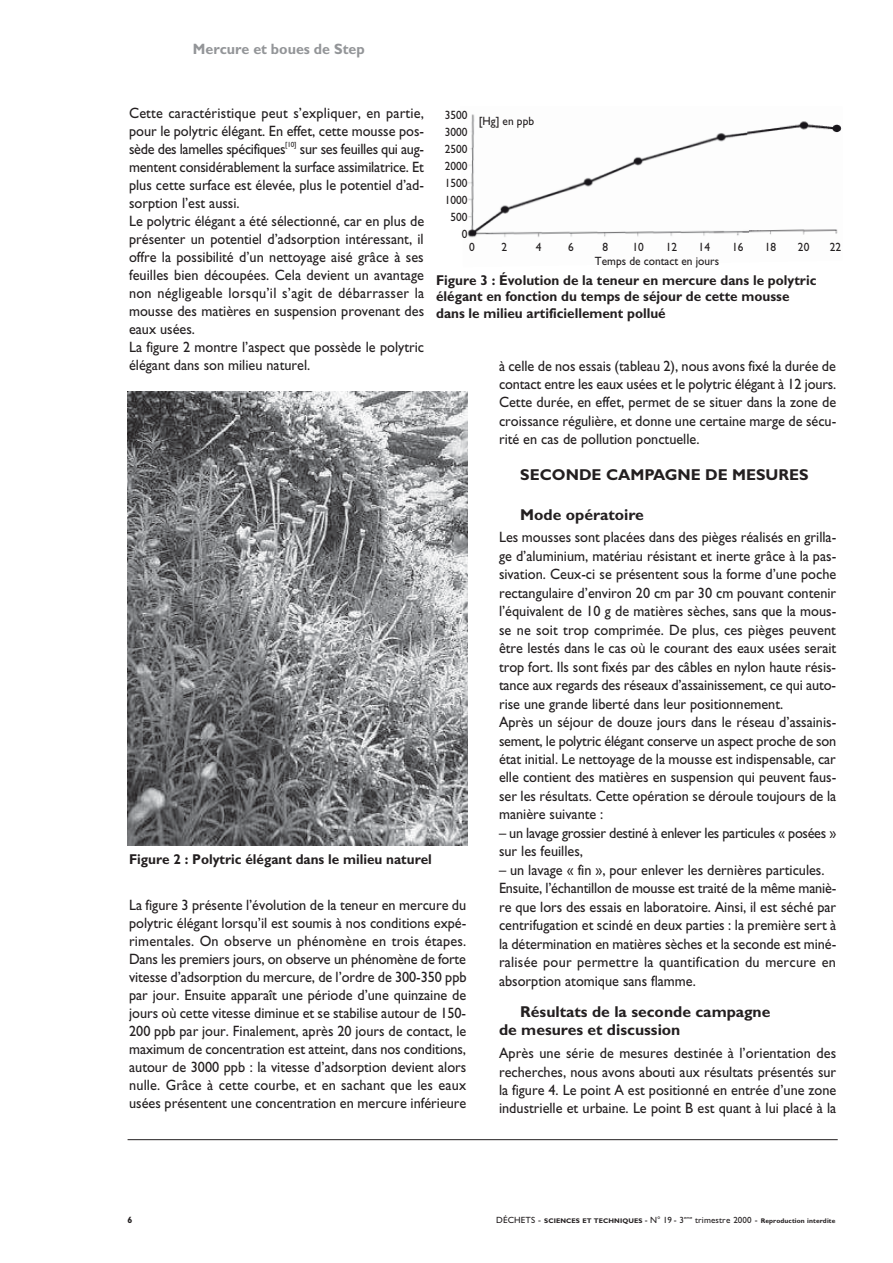
<style>
.page{position:relative;width:893px;height:1263px;background:#fff}
.page>*{position:absolute;margin:0;border:0;box-sizing:border-box;transform-origin:0 0}
.t1{font:700 15.75px/18.5px "Gill Sans";color:#231f20}
.t2{font:15px/18.5px "Gill Sans";color:#231f20;scale:.95 1}
.t3{font:15px/18.5px "Gill Sans";letter-spacing:-.02em;color:#231f20;scale:.95 1}
.t4{font:700 15px "Gill Sans";color:#939598;scale:.95 1}
.t5{font:700 14.25px/16.5px "Gill Sans";color:#231f20;scale:.95 1}
.t6{font:12px/17px "Gill Sans";color:#231f20;text-align:right;scale:.95 1}
.t7{font:700 9px "Gill Sans";color:#231f20}
.t8{font:700 6.75px "Gill Sans";letter-spacing:.015em;color:#231f20}
.s1{font-weight:400;font-size:9px}
</style>
<div class="page">
<hr style="left:128px;top:1139px;width:710px;height:1px;background:#231f20">
<img style="left:128px;top:391px;width:340px;height:454px">
<img style="left:467px;top:114px;width:280px;height:124px">
<img style="left:747px;top:121px;width:95px;height:114px">
<p class="t4" style="left:193px;top:44px;width:182px">Mercure et boues de Step</p>
<p class="t2" style="left:129px;top:106px;width:312px;line-height:18px">Cette caractéristique peut s’expliquer, en partie, pour le polytric élégant. En effet, cette mousse pos&shy;sède des lamelles spécifiques<sup>[10]</sup> sur ses feuilles qui aug&shy;mentent considérablement la surface assimilatrice. Et plus cette surface est élevée, plus le potentiel d’ad&shy;sorption l’est aussi.<br>Le polytric élégant a été sélectionné, car en plus de présenter un potentiel d’adsorption intéressant, il offre la possibilité d’un nettoyage aisé grâce à ses feuilles bien découpées. Cela devient un avantage non négligeable lorsqu’il s’agit de débarrasser la mousse des matières en suspension provenant des eaux usées.<br>La figure 2 montre l’aspect que possède le polytric élégant dans son milieu naturel.</p>
<p class="t6" style="left:445px;top:108px;width:26px">3500<br>3000<br>2500<br>2000<br>1500<br>1000<br>500<br>0</p>
<p class="t6" style="left:479px;top:113px;width:60px">[Hg] en ppb</p>
<p class="t6" style="left:469px;top:240px;width:7px">0</p>
<p class="t6" style="left:501px;top:240px;width:8px">2</p>
<p class="t6" style="left:536px;top:240px;width:8px">4</p>
<p class="t6" style="left:568px;top:240px;width:7px">6</p>
<p class="t6" style="left:602px;top:240px;width:7px">8</p>
<p class="t6" style="left:632px;top:240px;width:13px">10</p>
<p class="t6" style="left:666px;top:240px;width:13px">12</p>
<p class="t6" style="left:699px;top:240px;width:14px">14</p>
<p class="t6" style="left:732px;top:240px;width:14px">16</p>
<p class="t6" style="left:765px;top:240px;width:14px">18</p>
<p class="t6" style="left:798px;top:240px;width:13px">20</p>
<p class="t6" style="left:830px;top:240px;width:13px">22</p>
<p class="t6" style="left:595px;top:254px;width:132px">Temps de contact en jours</p>
<p class="t5" style="left:436px;top:273px;width:402px">Figure 3 : Évolution de la teneur en mercure dans le polytric élégant en fonction du temps de séjour de cette mousse dans le milieu artificiellement pollué</p>
<p class="t2" style="left:499px;top:358px;width:357px;text-align:justify">à celle de nos essais (tableau 2), nous avons fixé la durée de contact entre les eaux usées et le polytric élégant à 12 jours.<br>Cette durée, en effet, permet de se situer dans la zone de croissance régulière, et donne une certaine marge de sécu&shy;rité en cas de pollution ponctuelle.</p>
<p class="t1" style="left:520px;top:467px;width:290px">SECONDE CAMPAGNE DE MESURES</p>
<p class="t1" style="left:520px;top:507px;width:125px">Mode opératoire</p>
<p class="t2" style="left:499px;top:530px;width:357px">Les mousses sont placées dans des pièges réalisés en grilla&shy;ge d’aluminium, matériau résistant et inerte grâce à la pas&shy;sivation. Ceux-ci se présentent sous la forme d’une poche rectangulaire d’environ 20 cm par 30 cm pouvant contenir l’équivalent de 10 g de matières sèches, sans que la mous&shy;se ne soit trop comprimée. De plus, ces pièges peuvent être lestés dans le cas où le courant des eaux usées serait trop fort. Ils sont fixés par des câbles en nylon haute résis&shy;tance aux regards des réseaux d’assainissement, ce qui auto&shy;rise une grande liberté dans leur positionnement.<br>Après un séjour de douze jours dans le réseau d’assainis&shy;sement, le polytric élégant conserve un aspect proche de son état initial. Le nettoyage de la mousse est indispensable, car elle contient des matières en suspension qui peuvent faus&shy;ser les résultats. Cette opération se déroule toujours de la manière suivante :</p>
<p class="t3" style="left:499px;top:825px;width:357px">– un lavage grossier destiné à enlever les particules « posées » sur les feuilles,</p>
<p class="t2" style="left:499px;top:862px;width:357px">– un lavage « fin », pour enlever les dernières particules.<br>Ensuite, l’échantillon de mousse est traité de la même maniè&shy;re que lors des essais en laboratoire. Ainsi, il est séché par centrifugation et scindé en deux parties : la première sert à la détermination en matières sèches et la seconde est miné&shy;ralisée pour permettre la quantification du mercure en absorption atomique sans flamme.</p>
<p class="t1" style="left:499px;top:1004px;width:273px;text-indent:21px">Résultats de la seconde campagne de mesures et discussion</p>
<p class="t2" style="left:499px;top:1045px;width:357px;text-align:justify">Après une série de mesures destinée à l’orientation des recherches, nous avons abouti aux résultats présentés sur la figure 4. Le point A est positionné en entrée d’une zone industrielle et urbaine. Le point B est quant à lui placé à la</p>
<p class="t5" style="left:129px;top:853px;width:320px">Figure 2 : Polytric élégant dans le milieu naturel</p>
<p class="t2" style="left:129px;top:898px;width:357px;line-height:18px;text-align:justify">La figure 3 présente l’évolution de la teneur en mercure du polytric élégant lorsqu’il est soumis à nos conditions expé&shy;rimentales. On observe un phénomène en trois étapes.<br>Dans les premiers jours, on observe un phénomène de forte vitesse d’adsorption du mercure, de l’ordre de 300-350 ppb par jour. Ensuite apparaît une période d’une quinzaine de jours où cette vitesse diminue et se stabilise autour de 150- 200 ppb par jour. Finalement, après 20 jours de contact, le maximum de concentration est atteint, dans nos conditions, autour de 3000 ppb : la vitesse d’adsorption devient alors nulle. Grâce à cette courbe, et en sachant que les eaux usées présentent une concentration en mercure inférieure</p>
<p class="t7" style="left:128px;top:1217px;width:6px">6</p>
<p class="t8" style="left:496px;top:1219px;width:341px"><span class="s1">DÉCHETS -</span> SCIENCES ET TECHNIQUES <span class="s1">- N° 19 - 3</span><sup>eme</sup> <span class="s1">trimestre 2000 -</span> Reproduction interdite</p>
</div>
